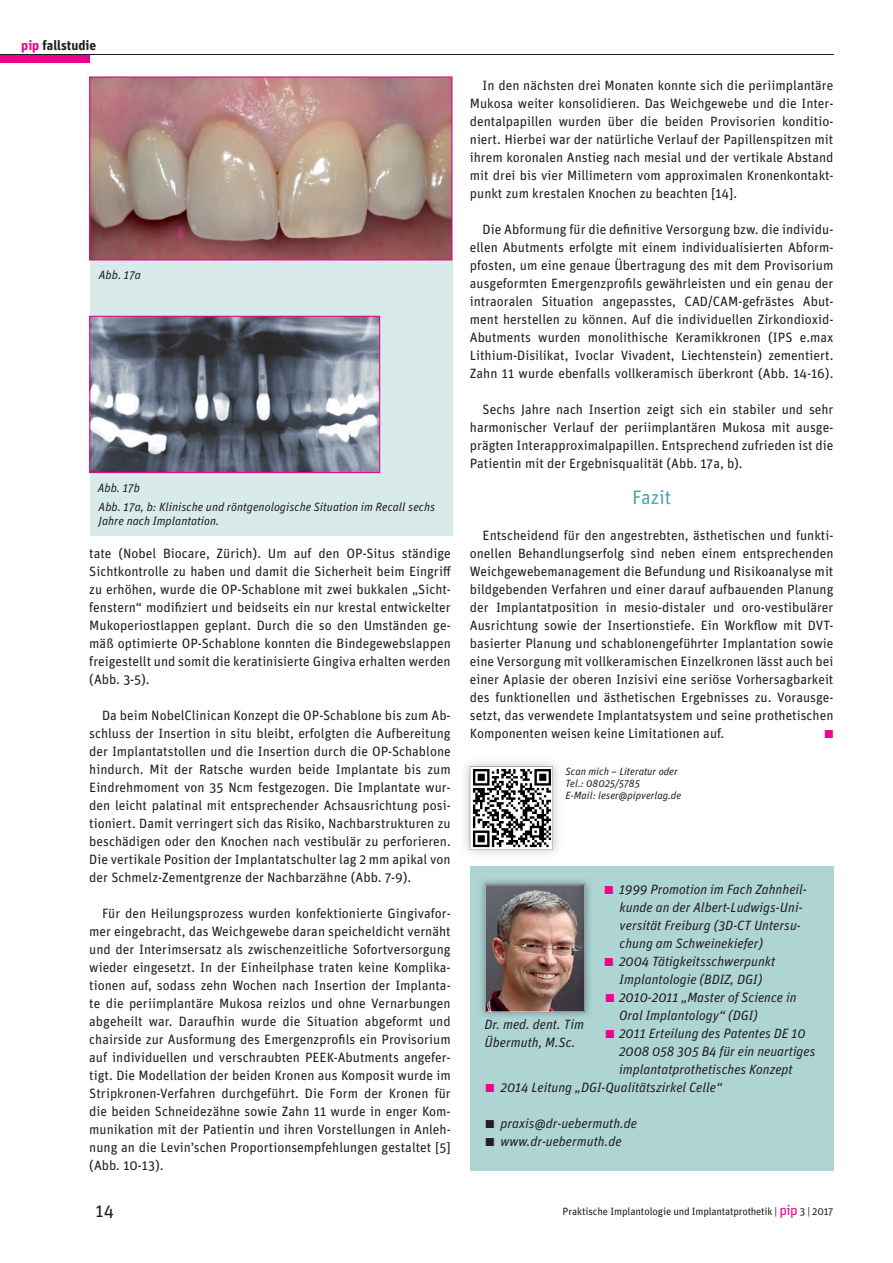
<style>
.page{position:relative;width:893px;height:1263px;background:#fff}
.page>*{position:absolute;margin:0;border:0;box-sizing:border-box;transform-origin:0 0}
.t1{font:19.5px "Unit OT";color:#4caaa9}
.t2{font:18px "Unit OT";color:#231f20}
.t3{font:13.5px/18px "Unit OT";color:#231f20;text-align:justify}
.t4{font:italic 13.5px/18px "Unit OT";color:#231f20}
.t5{font:700 13.5px "Unit OT";color:#231f20}
.t6{font:13.5px "European Pi Three";color:#ed028c}
.t7{font:italic 12px/13.5px "Unit OT";color:#231f20}
.t8{font:italic 10.5px/12px "Unit OT";color:#231f20}
.t9{font:10.5px "Unit OT";letter-spacing:-.02em;color:#231f20}
.s1{color:#ed028c}
.s2{font-family:"European Pi Three";font-style:normal;color:#ed028c}
.s3{font-family:"European Pi Three";font-style:normal}
.s4{font-size:14.1px;color:#ed028c}
</style>
<div class="page">
<div style="left:0;top:54px;width:89px;height:9px;background:#ed028c"></div>
<hr style="left:0;top:54px;width:833px;height:1px;background:#231f20">
<div style="left:90px;top:77px;width:363px;height:459px;background:#d9eaea"></div>
<svg style="left:89px;top:77px;width:363px;height:183px;background:#aa857e"></svg>
<div style="left:470px;top:866px;width:363px;height:304px;background:#aed4d4"></div>
<img style="left:481px;top:880px;width:109px;height:136px">
<img style="left:485px;top:885px;width:100px;height:126px">
<img style="left:465px;top:762px;width:93px;height:92px">
<svg style="left:470px;top:766px;width:83px;height:83px"></svg>
<svg style="left:89px;top:316px;width:291px;height:157px;background:#727583"></svg>
<p class="t5" style="left:21px;top:37px;width:77px"><span class="s1">pip</span> fallstudie</p>
<p class="t7" style="left:99px;top:268px;width:44px">Abb. 17a</p>
<p class="t7" style="left:98px;top:481px;width:44px">Abb. 17b</p>
<p class="t7" style="left:99px;top:500px;width:338px">Abb. 17a, b: Klinische und röntgenologische Situation im Recall sechs<br>Jahre nach Implantation.</p>
<p class="t3" style="left:89px;top:544px;width:363px">tate (Nobel Biocare, Zürich). Um auf den OP-Situs ständige Sichtkontrolle zu haben und damit die Sicherheit beim Eingriff zu erhöhen, wurde die OP-Schablone mit zwei bukkalen „Sicht&shy;fenstern“ modifiziert und beidseits ein nur krestal entwickelter Mukoperiostlappen geplant. Durch die so den Umständen ge&shy;mäß optimierte OP-Schablone konnten die Bindegewebslappen freigestellt und somit die keratinisierte Gingiva erhalten werden (Abb. 3-5).</p>
<p class="t3" style="left:89px;top:706px;width:363px;text-indent:13px">Da beim NobelClinican Konzept die OP-Schablone bis zum Ab&shy;schluss der Insertion in situ bleibt, erfolgten die Aufbereitung der Implantatstollen und die Insertion durch die OP-Schablone hindurch. Mit der Ratsche wurden beide Implantate bis zum Eindrehmoment von 35 Ncm festgezogen. Die Implantate wur&shy;den leicht palatinal mit entsprechender Achsausrichtung posi&shy;tioniert. Damit verringert sich das Risiko, Nachbarstrukturen zu beschädigen oder den Knochen nach vestibulär zu perforieren.<br>Die vertikale Position der Implantatschulter lag 2 mm apikal von der Schmelz-Zementgrenze der Nachbarzähne (Abb. 7-9).</p>
<p class="t3" style="left:89px;top:904px;width:363px;text-indent:13px">Für den Heilungsprozess wurden konfektionierte Gingivafor&shy;mer eingebracht, das Weichgewebe daran speicheldicht vernäht und der Interimsersatz als zwischenzeitliche Sofortversorgung wieder eingesetzt. In der Einheilphase traten keine Komplika&shy;tionen auf, sodass zehn Wochen nach Insertion der Implanta&shy;te die periimplantäre Mukosa reizlos und ohne Vernarbungen abgeheilt war. Daraufhin wurde die Situation abgeformt und chairside zur Ausformung des Emergenzprofils ein Provisorium auf individuellen und verschraubten PEEK-Abutments angefer&shy;tigt. Die Modellation der beiden Kronen aus Komposit wurde im Stripkronen-Verfahren durchgeführt. Die Form der Kronen für die beiden Schneidezähne sowie Zahn 11 wurde in enger Kom&shy;munikation mit der Patientin und ihren Vorstellungen in Anleh&shy;nung an die Levin’schen Proportionsempfehlungen gestaltet [5] (Abb. 10-13).</p>
<p class="t3" style="left:470px;top:76px;width:365px;text-indent:13px">In den nächsten drei Monaten konnte sich die periimplantäre Mukosa weiter konsolidieren. Das Weichgewebe und die Inter&shy;dentalpapillen wurden über die beiden Provisorien konditio&shy;niert. Hierbei war der natürliche Verlauf der Papillenspitzen mit ihrem koronalen Anstieg nach mesial und der vertikale Abstand mit drei bis vier Millimetern vom approximalen Kronenkontakt&shy;punkt zum krestalen Knochen zu beachten [14].</p>
<p class="t3" style="left:470px;top:220px;width:365px;text-indent:13px">Die Abformung für die definitive Versorgung bzw. die individu&shy;ellen Abutments erfolgte mit einem individualisierten Abform&shy;pfosten, um eine genaue Übertragung des mit dem Provisorium ausgeformten Emergenzprofils gewährleisten und ein genau der intraoralen Situation angepasstes, CAD/CAM-gefrästes Abut&shy;ment herstellen zu können. Auf die individuellen Zirkondioxid-Abutments wurden monolithische Keramikkronen (IPS e.max Lithium-Disilikat, Ivoclar Vivadent, Liechtenstein) zementiert.<br>Zahn 11 wurde ebenfalls vollkeramisch überkront (Abb. 14-16).</p>
<p class="t3" style="left:470px;top:400px;width:365px;text-indent:13px">Sechs Jahre nach Insertion zeigt sich ein stabiler und sehr harmonischer Verlauf der periimplantären Mukosa mit ausge&shy;prägten Interapproximalpapillen. Entsprechend zufrieden ist die Patientin mit der Ergebnisqualität (Abb. 17a, b).</p>
<h1 class="t1" style="left:632px;top:486px;width:41px">Fazit</h1>
<p class="t3" style="left:470px;top:526px;width:365px;text-indent:13px">Entscheidend für den angestrebten, ästhetischen und funkti&shy;onellen Behandlungserfolg sind neben einem entsprechenden Weichgewebemanagement die Befundung und Risikoanalyse mit bildgebenden Verfahren und einer darauf aufbauenden Planung der Implantatposition in mesio-distaler und oro-vestibulärer Ausrichtung sowie der Insertionstiefe. Ein Workflow mit DVT&shy;basierter Planung und schablonengeführter Implantation sowie eine Versorgung mit vollkeramischen Einzelkronen lässt auch bei einer Aplasie der oberen Inzisivi eine seriöse Vorhersagbarkeit des funktionellen und ästhetischen Ergebnisses zu. Vorausge&shy;setzt, das verwendete Implantatsystem und seine prothetischen Komponenten weisen keine Limitationen auf.</p>
<p class="t6" style="left:824px;top:724px;width:10px">K</p>
<p class="t8" style="left:566px;top:765px;width:117px">Scan mich – Literatur oder<br>Tel.: 08025/5785<br>E-Mail: leser@pipverlag.de</p>
<p class="t4" style="left:605px;top:881px;width:204px"><span class="s2">K</span> 1999 Promotion im Fach Zahnheil-</p>
<p class="t4" style="left:620px;top:899px;width:184px">kunde an der Albert-Ludwigs-Uni-</p>
<p class="t4" style="left:620px;top:917px;width:183px">versität Freiburg (3D-CT Untersu-</p>
<p class="t4" style="left:620px;top:935px;width:145px">chung am Schweinekiefer)</p>
<p class="t4" style="left:605px;top:953px;width:172px"><span class="s2">K</span> 2004 Tätigkeitsschwerpunkt</p>
<p class="t4" style="left:620px;top:970px;width:144px">Implantologie (BDIZ, DGI)</p>
<p class="t4" style="left:606px;top:988px;width:192px"><span class="s2">K</span> 2010-2011 „Master of Science in</p>
<p class="t4" style="left:619px;top:1006px;width:140px">Oral Implantology“ (DGI)</p>
<p class="t4" style="left:606px;top:1024px;width:202px"><span class="s2">K</span> 2011 Erteilung des Patentes DE 10</p>
<p class="t4" style="left:619px;top:1042px;width:198px">2008 058 305 B4 für ein neuartiges</p>
<p class="t4" style="left:619px;top:1060px;width:175px">implantatprothetisches Konzept</p>
<p class="t4" style="left:485px;top:1078px;width:238px"><span class="s2">K</span> 2014 Leitung „DGI-Qualitätszirkel Celle“</p>
<p class="t4" style="left:486px;top:1114px;width:153px"><span class="s3">K</span> praxis@dr-uebermuth.de<br><span class="s3">K</span> www.dr-uebermuth.de</p>
<p class="t4" style="left:485px;top:1016px;width:101px">Dr. med. dent. Tim<br>Übermuth, M.Sc.</p>
<h2 class="t2" style="left:96px;top:1200px;width:20px">14</h2>
<p class="t9" style="left:563px;top:1205px;width:272px">Praktische Implantologie und Implantatprothetik | <span class="s4">pip</span> 3 | 2017</p>
</div>
